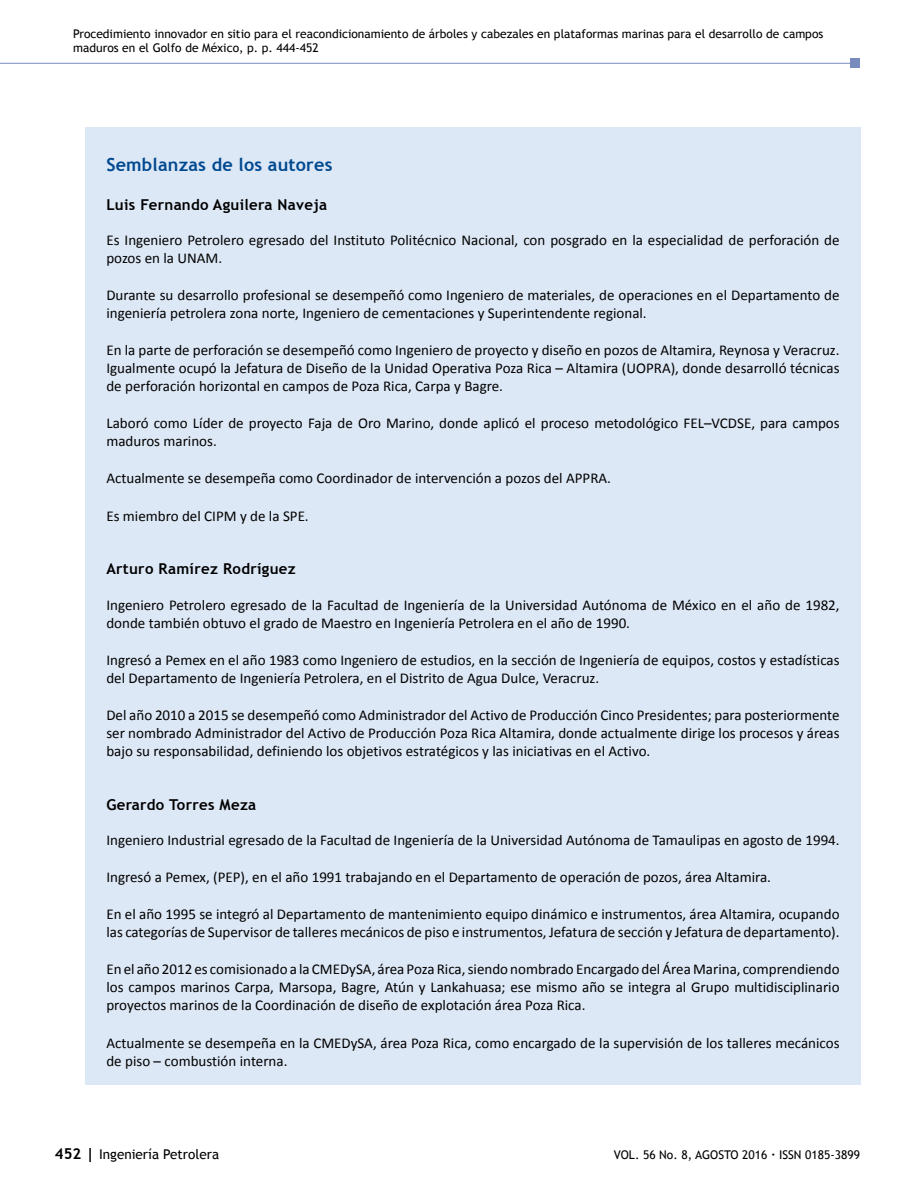
<style>
.page{position:relative;width:915px;height:1191px;background:#fff}
.page>*{position:absolute;margin:0;border:0;box-sizing:border-box;transform-origin:0 0}
.t1{font:700 18px "Trebuchet MS";letter-spacing:.01em;color:#004990}
.t2{font:15px/18px "Calibri";color:#000}
.t3{font:700 15px "Trebuchet MS";letter-spacing:.02em;color:#000}
.t4{font:13.5px "Trebuchet MS";color:#000}
.t5{font:12px/14.4px "Trebuchet MS";color:#000}
.s1{font-weight:700;font-size:15px}
.s2{font-weight:700}
</style>
<div class="page">
<hr style="left:0;top:63px;width:854px;height:1px;background:#788bbc">
<div style="left:850px;top:59px;width:9px;height:9px;background:#788bbc"></div>
<div style="left:85px;top:128px;width:775px;height:956px;background:#dde8f6"></div>
<p class="t5" style="left:73px;top:27px;width:751px">Procedimiento innovador en sitio para el reacondicionamiento de árboles y cabezales en plataformas marinas para el desarrollo de campos maduros en el Golfo de México, p. p. 444-452</p>
<p class="t1" style="left:106px;top:153px;width:227px">Semblanzas de los autores</p>
<p class="t3" style="left:106px;top:195px;width:222px">Luis Fernando Aguilera Naveja</p>
<p class="t2" style="left:106px;top:231px;width:734px">Es Ingeniero Petrolero egresado del Instituto Politécnico Nacional, con posgrado en la especialidad de perforación de pozos en la UNAM.</p>
<p class="t2" style="left:106px;top:286px;width:734px">Durante su desarrollo profesional se desempeñó como Ingeniero de materiales, de operaciones en el Departamento de ingeniería petrolera zona norte, Ingeniero de cementaciones y Superintendente regional.</p>
<p class="t2" style="left:106px;top:341px;width:734px;text-align:justify">En la parte de perforación se desempeñó como Ingeniero de proyecto y diseño en pozos de Altamira, Reynosa y Veracruz.<br>Igualmente ocupó la Jefatura de Diseño de la Unidad Operativa Poza Rica – Altamira (UOPRA), donde desarrolló técnicas de perforación horizontal en campos de Poza Rica, Carpa y Bagre.</p>
<p class="t2" style="left:106px;top:414px;width:734px">Laboró como Líder de proyecto Faja de Oro Marino, donde aplicó el proceso metodológico FEL–VCDSE, para campos maduros marinos.</p>
<p class="t2" style="left:106px;top:469px;width:506px">Actualmente se desempeña como Coordinador de intervención a pozos del APPRA.</p>
<p class="t2" style="left:106px;top:507px;width:204px">Es miembro del CIPM y de la SPE.</p>
<p class="t3" style="left:106px;top:560px;width:191px">Arturo Ramírez Rodríguez</p>
<p class="t2" style="left:106px;top:595px;width:734px">Ingeniero Petrolero egresado de la Facultad de Ingeniería de la Universidad Autónoma de México en el año de 1982, donde también obtuvo el grado de Maestro en Ingeniería Petrolera en el año de 1990.</p>
<p class="t2" style="left:106px;top:651px;width:734px">Ingresó a Pemex en el año 1983 como Ingeniero de estudios, en la sección de Ingeniería de equipos, costos y estadísticas del Departamento de Ingeniería Petrolera, en el Distrito de Agua Dulce, Veracruz.</p>
<p class="t2" style="left:106px;top:705px;width:734px;text-align:justify">Del año 2010 a 2015 se desempeñó como Administrador del Activo de Producción Cinco Presidentes; para posteriormente ser nombrado Administrador del Activo de Producción Poza Rica Altamira, donde actualmente dirige los procesos y áreas bajo su responsabilidad, definiendo los objetivos estratégicos y las iniciativas en el Activo.</p>
<p class="t3" style="left:106px;top:795px;width:151px">Gerardo Torres Meza</p>
<p class="t2" style="left:106px;top:831px;width:734px">Ingeniero Industrial egresado de la Facultad de Ingeniería de la Universidad Autónoma de Tamaulipas en agosto de 1994.</p>
<p class="t2" style="left:106px;top:868px;width:666px">Ingresó a Pemex, (PEP), en el año 1991 trabajando en el Departamento de operación de pozos, área Altamira.</p>
<p class="t2" style="left:106px;top:905px;width:734px">En el año 1995 se integró al Departamento de mantenimiento equipo dinámico e instrumentos, área Altamira, ocupando las categorías de Supervisor de talleres mecánicos de piso e instrumentos, Jefatura de sección y Jefatura de departamento).</p>
<p class="t2" style="left:106px;top:960px;width:734px;text-align:justify">En el año 2012 es comisionado a la CMEDySA, área Poza Rica, siendo nombrado Encargado del Área Marina, comprendiendo los campos marinos Carpa, Marsopa, Bagre, Atún y Lankahuasa; ese mismo año se integra al Grupo multidisciplinario proyectos marinos de la Coordinación de diseño de explotación área Poza Rica.</p>
<p class="t2" style="left:106px;top:1033px;width:734px">Actualmente se desempeña en la CMEDySA, área Poza Rica, como encargado de la supervisión de los talleres mecánicos de piso – combustión interna.</p>
<p class="t4" style="left:55px;top:1146px;width:166px"><span class="s1">452 |</span> Ingeniería Petrolera</p>
<p class="t5" style="left:613px;top:1147px;width:247px">VOL. 56 No. 8, AGOSTO 2016 <span class="s2">·</span> ISSN 0185-3899</p>
</div>
